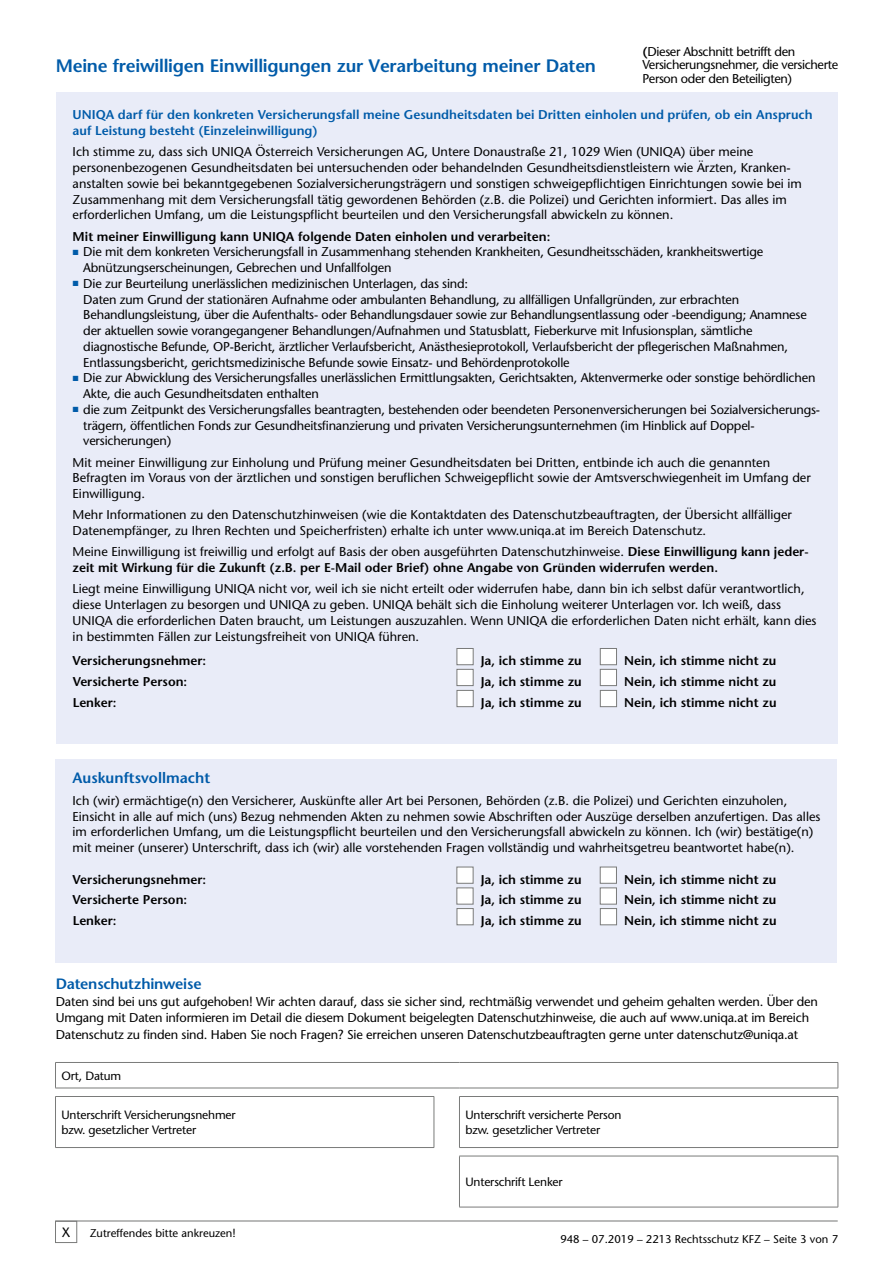
<style>
.page{position:relative;width:893px;height:1263px;background:#fff}
.page>*{position:absolute;margin:0;border:0;box-sizing:border-box;transform-origin:0 0}
.t1{font:600 18px "Stone Sans";letter-spacing:-.015em;color:#005ba9}
.t2{font:600 15px "Stone Sans";letter-spacing:-.015em;color:#005ba9}
.t3{font:13.5px "Stone Sans";color:#000}
.t4{font:12.75px/15.8px "Stone Sans";color:#000}
.t5{font:600 12.75px/15.8px "Stone Sans";color:#000}
.t6{font:600 12.75px/15.8px "Stone Sans";color:#005ba9}
.t7{font:12.75px/13.5px "Stone Sans";letter-spacing:-.03em;color:#000}
.t8{font:12px/15px "Stone Sans";letter-spacing:-.015em;color:#000}
.t9{font:11.25px "Stone Sans";color:#000}
.s1{font-weight:600}
.s2{color:#005ba9}
.s3{font-weight:400}
</style>
<div class="page">
<hr style="left:55px;top:1220px;width:783px;height:1px;background:#7a7b7a">
<div style="left:55px;top:1221px;width:22px;height:22px;border:1px solid #7a7b7a"></div>
<div style="left:56px;top:92px;width:781px;height:651px;background:#e9ecf8"></div>
<div style="left:457px;top:648px;width:16px;height:17px;background:#fff;border:1px solid #7a7b7a"></div>
<div style="left:600px;top:648px;width:17px;height:17px;background:#fff;border:1px solid #7a7b7a"></div>
<div style="left:457px;top:669px;width:16px;height:17px;background:#fff;border:1px solid #7a7b7a"></div>
<div style="left:600px;top:669px;width:17px;height:17px;background:#fff;border:1px solid #7a7b7a"></div>
<div style="left:56px;top:759px;width:781px;height:203px;background:#e9ecf8"></div>
<div style="left:457px;top:867px;width:16px;height:16px;background:#fff"></div>
<div style="left:600px;top:867px;width:17px;height:16px;background:#fff;border:1px solid #7a7b7a"></div>
<div style="left:457px;top:888px;width:16px;height:16px;background:#fff"></div>
<div style="left:600px;top:888px;width:17px;height:16px;background:#fff;border:1px solid #7a7b7a"></div>
<hr style="left:55px;top:1062px;width:379px;height:1px;background:#7a7b7a">
<svg style="left:55px;top:1063px;width:1px;height:25px"></svg>
<svg style="left:434px;top:1062px;width:25px;height:1px"></svg>
<hr style="left:459px;top:1062px;width:379px;height:1px;background:#7a7b7a">
<svg style="left:838px;top:1063px;width:1px;height:25px"></svg>
<hr style="left:55px;top:1088px;width:379px;height:1px;background:#7a7b7a">
<hr style="left:459px;top:1088px;width:379px;height:1px;background:#7a7b7a">
<hr style="left:55px;top:1096px;width:379px;height:1px;background:#7a7b7a">
<hr style="left:55px;top:1097px;width:1px;height:50px;background:#7a7b7a">
<hr style="left:459px;top:1096px;width:379px;height:1px;background:#7a7b7a">
<hr style="left:459px;top:1097px;width:1px;height:50px;background:#7a7b7a">
<hr style="left:838px;top:1097px;width:1px;height:50px;background:#7a7b7a">
<hr style="left:55px;top:1147px;width:379px;height:1px;background:#7a7b7a">
<hr style="left:459px;top:1147px;width:379px;height:1px;background:#7a7b7a">
<hr style="left:459px;top:1156px;width:379px;height:1px;background:#7a7b7a">
<hr style="left:459px;top:1156px;width:1px;height:51px;background:#7a7b7a">
<hr style="left:838px;top:1156px;width:1px;height:51px;background:#7a7b7a">
<hr style="left:459px;top:1207px;width:379px;height:1px;background:#7a7b7a">
<svg style="left:434px;top:1088px;width:25px;height:1px"></svg>
<hr style="left:434px;top:1097px;width:1px;height:50px;background:#7a7b7a">
<div style="left:457px;top:908px;width:16px;height:17px;background:#fff;border:1px solid #7a7b7a"></div>
<div style="left:600px;top:908px;width:17px;height:17px;background:#fff;border:1px solid #7a7b7a"></div>
<div style="left:457px;top:690px;width:16px;height:17px;background:#fff;border:1px solid #7a7b7a"></div>
<div style="left:600px;top:690px;width:17px;height:17px;background:#fff;border:1px solid #7a7b7a"></div>
<h1 class="t1" style="left:56px;top:54px;width:542px">Meine freiwilligen Einwilligungen zur Verarbeitung meiner Daten</h1>
<p class="t7" style="left:642px;top:44px;width:197px"><span class="s1">(</span>Dieser Abschnitt betrifft den<br>Versicherungsnehmer, die versicherte<br>Person oder den Beteiligten)</p>
<p class="t6" style="left:73px;top:107px;width:741px">UNIQA darf für den konkreten Versicherungsfall meine Gesundheitsdaten bei Dritten einholen und prüfen, ob ein Anspruch auf Leistung besteht (Einzeleinwilligung)</p>
<p class="t4" style="left:73px;top:144px;width:731px">Ich stimme zu, dass sich UNIQA Österreich Versicherungen AG, Untere Donaustraße 21, 1029 Wien (UNIQA) über meine personenbezogenen Gesundheitsdaten bei untersuchenden oder behandelnden Gesundheitsdienstleistern wie Ärzten, Kranken&shy;anstalten sowie bei bekanntgegebenen Sozialversicherungsträgern und sonstigen schweigepflichtigen Einrichtungen sowie bei im Zusammenhang mit dem Versicherungsfall tätig gewordenen Behörden (z.B. die Polizei) und Gerichten informiert. Das alles im erforderlichen Umfang, um die Leistungspflicht beurteilen und den Versicherungsfall abwickeln zu können.</p>
<p class="t5" style="left:73px;top:228px;width:479px">Mit meiner Einwilligung kann UNIQA folgende Daten einholen und verarbeiten:</p>
<p class="t4" style="left:83px;top:244px;width:681px;text-indent:-11px"><span class="s2">■</span> Die mit dem konkreten Versicherungsfall in Zusammenhang stehenden Krankheiten, Gesundheitsschäden, krankheitswertige<br>Abnützungserscheinungen, Gebrechen und Unfallfolgen</p>
<p class="t4" style="left:83px;top:275px;width:725px;text-indent:-11px"><span class="s2">■</span> Die zur Beurteilung unerlässlichen medizinischen Unterlagen, das sind:<br>Daten zum Grund der stationären Aufnahme oder ambulanten Behandlung, zu allfälligen Unfallgründen, zur erbrachten<br>Behand lungsleistung, über die Aufenthalts- oder Behandlungsdauer sowie zur Behandlungsentlassung oder -beendigung; Anamnese der aktuellen sowie vorangegangener Behandlungen/Aufnahmen und Statusblatt, Fieberkurve mit Infusionsplan, sämtliche diagnostische Befunde, OP-Bericht, ärztlicher Verlaufsbericht, Anästhesieprotokoll, Verlaufsbericht der pflegerischen Maßnahmen, Entlassungsbericht, gerichtsmedizinische Befunde sowie Einsatz- und Behördenprotokolle</p>
<p class="t4" style="left:83px;top:370px;width:734px;text-indent:-11px"><span class="s2">■</span> Die zur Abwicklung des Versicherungsfalles unerlässlichen Ermittlungsakten, Gerichtsakten, Aktenvermerke oder sonstige behördlichen<br>Akte, die auch Gesundheitsdaten enthalten</p>
<p class="t4" style="left:83px;top:401px;width:738px;text-indent:-11px"><span class="s2">■</span> die zum Zeitpunkt des Versicherungsfalles beantragten, bestehenden oder beendeten Personenversicherungen bei Sozialversicherungs&shy;trägern, öffentlichen Fonds zur Gesundheitsfinanzierung und privaten Versicherungsunternehmen (im Hinblick auf Doppel&shy;versicherungen)</p>
<p class="t4" style="left:73px;top:454px;width:740px">Mit meiner Einwilligung zur Einholung und Prüfung meiner Gesundheitsdaten bei Dritten, entbinde ich auch die genannten<br>Befragten im Voraus von der ärztlichen und sonstigen beruflichen Schweigepflicht sowie der Amtsverschwiegenheit im Umfang der<br>Einwilligung.</p>
<p class="t4" style="left:73px;top:507px;width:721px">Mehr Informationen zu den Datenschutzhinweisen (wie die Kontaktdaten des Datenschutzbeauftragten, der Übersicht allfälliger<br>Datenempfänger, zu Ihren Rechten und Speicherfristen) erhalte ich unter www.uniqa.at im Bereich Datenschutz.</p>
<p class="t5" style="left:73px;top:544px;width:737px"><span class="s3">Meine Einwilligung ist freiwillig und erfolgt auf Basis der oben ausgeführten Datenschutzhinweise.</span> Diese Einwilligung kann jeder&shy;zeit mit Wirkung für die Zukunft (z.B. per E-Mail oder Brief) ohne Angabe von Gründen widerrufen werden.</p>
<p class="t4" style="left:73px;top:581px;width:745px">Liegt meine Einwilligung UNIQA nicht vor, weil ich sie nicht erteilt oder widerrufen habe, dann bin ich selbst dafür verantwortlich, diese Unterlagen zu besorgen und UNIQA zu geben. UNIQA behält sich die Einholung weiterer Unterlagen vor. Ich weiß, dass UNIQA die erforderlichen Daten braucht, um Leistungen auszuzahlen. Wenn UNIQA die erforderlichen Daten nicht erhält, kann dies in bestimmten Fällen zur Leistungsfreiheit von UNIQA führen.</p>
<p class="t5" style="left:73px;top:652px;width:135px">Versicherungsnehmer:</p>
<p class="t5" style="left:481px;top:652px;width:103px">Ja, ich stimme zu</p>
<p class="t5" style="left:624px;top:652px;width:154px">Nein, ich stimme nicht zu</p>
<p class="t5" style="left:73px;top:673px;width:116px">Versicherte Person:</p>
<p class="t5" style="left:481px;top:673px;width:103px">Ja, ich stimme zu</p>
<p class="t5" style="left:624px;top:673px;width:154px">Nein, ich stimme nicht zu</p>
<p class="t5" style="left:73px;top:694px;width:67px">B teiligter:</p>
<p class="t5" style="left:73px;top:694px;width:45px">Lenker:</p>
<p class="t5" style="left:481px;top:694px;width:103px">Ja, ich stimme zu</p>
<p class="t5" style="left:624px;top:694px;width:154px">Nein, ich stimme nicht zu</p>
<p class="t2" style="left:73px;top:769px;width:139px">Auskunftsvollmacht</p>
<p class="t4" style="left:73px;top:792px;width:749px">Ich (wir) ermächtige(n) den Versicherer, Auskünfte aller Art bei Personen, Behörden (z.B. die Polizei) und Gerichten einzuholen, Einsicht in alle auf mich (uns) Bezug nehmenden Akten zu nehmen sowie Abschriften oder Auszüge derselben anzufertigen. Das alles im erforderlichen Umfang, um die Leistungspflicht beurteilen und den Versicherungsfall abwickeln zu können. Ich (wir) bestätige(n) mit meiner (unserer) Unterschrift, dass ich (wir) alle vorstehenden Fragen vollständig und wahrheitsgetreu beantwortet habe(n).</p>
<p class="t5" style="left:73px;top:871px;width:135px">Versicherungsnehmer:</p>
<p class="t5" style="left:481px;top:871px;width:103px">Ja, ich stimme zu</p>
<p class="t5" style="left:624px;top:871px;width:154px">Nein, ich stimme nicht zu</p>
<p class="t5" style="left:73px;top:892px;width:116px">Versicherte Person:</p>
<p class="t5" style="left:481px;top:892px;width:103px">Ja, ich stimme zu</p>
<p class="t5" style="left:624px;top:892px;width:154px">Nein, ich stimme nicht zu</p>
<p class="t5" style="left:73px;top:913px;width:67px">B teiligter:</p>
<p class="t5" style="left:73px;top:912px;width:45px">Lenker:</p>
<p class="t5" style="left:481px;top:912px;width:103px">Ja, ich stimme zu</p>
<p class="t5" style="left:624px;top:912px;width:154px">Nein, ich stimme nicht zu</p>
<p class="t2" style="left:56px;top:975px;width:147px">Datenschutzhinweise</p>
<p class="t4" style="left:56px;top:993px;width:764px;line-height:16.5px">Daten sind bei uns gut aufgehoben! Wir achten darauf, dass sie sicher sind, rechtmäßig verwendet und geheim gehalten werden. Über den<br>Umgang mit Daten informieren im Detail die diesem Dokument beigelegten Datenschutzhinweise, die auch auf www.uniqa.at im Bereich<br>Datenschutz zu finden sind. Haben Sie noch Fragen? Sie erreichen unseren Datenschutzbeauftragten gerne unter datenschutz@uniqa.at</p>
<p class="t8" style="left:62px;top:1068px;width:61px">Ort, Datum</p>
<p class="t8" style="left:62px;top:1107px;width:176px">Unterschrift Versicherungsnehmer bzw. gesetzlicher Vertreter</p>
<p class="t8" style="left:465px;top:1107px;width:157px">Unterschrift versicherte Person bzw. gesetzlicher Vertreter</p>
<p class="t3" style="left:62px;top:1224px;width:10px">X</p>
<p class="t9" style="left:90px;top:1226px;width:148px">Zutreffendes bitte ankreuzen!</p>
<p class="t8" style="left:465px;top:1174px;width:99px">Unterschrift Lenker</p>
<p class="t9" style="left:560px;top:1232px;width:279px">948 – 07.2019 – 2213 Rechtsschutz KFZ – Seite 3 von 7</p>
</div>
